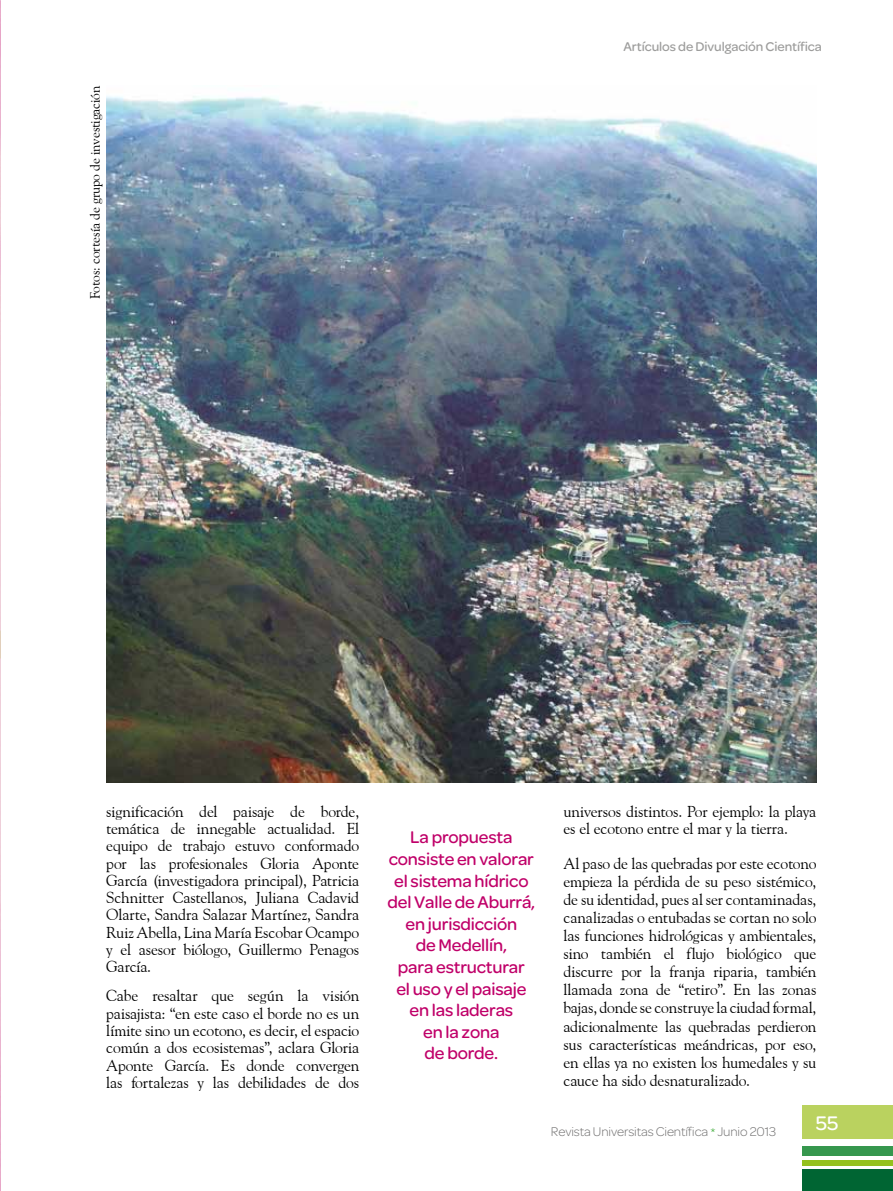
<style>
.page{position:relative;width:893px;height:1191px;background:#fff}
.page>*{position:absolute;margin:0;border:0;box-sizing:border-box;transform-origin:0 0}
.t1{font:500 21px "Omnes";color:#fff}
.t2{font:500 18px/21.6px "Omnes";letter-spacing:-.01em;color:#c00069;text-align:center}
.t3{font:15.75px/17.2px "Goudy Old Style BT";letter-spacing:-.01em;color:#000;text-align:justify}
.t4{font:300 13.5px "Omnes";letter-spacing:-.01em;color:#706f6f}
.t5{font:13.5px "Goudy Old Style BT";letter-spacing:-.01em;color:#000}
.t6{font:500 13.5px "Omnes";letter-spacing:-.005em;color:#9d9d9c}
.s1{color:#3aaa35}
</style>
<div class="page">
<div style="left:802px;top:1146px;width:91px;height:10px;background:#36974e"></div>
<div style="left:802px;top:1169px;width:91px;height:22px;background:#006533"></div>
<div style="left:802px;top:1160px;width:91px;height:5px;background:#95c11f"></div>
<div style="left:802px;top:1105px;width:91px;height:34px;background:#bad25f"></div>
<img style="left:0;top:0;width:1px;height:1191px">
<img style="left:107px;top:96px;width:709px;height:686px">
<p class="t5" style="left:87px;top:299px;width:215px;rotate:-90deg">Fotos: cortesía de grupo de investigación</p>
<p class="t6" style="left:623px;top:39px;width:200px">Artículos de Divulgación Científica</p>
<p class="t3" style="left:106px;top:802px;width:254px">significación del paisaje de borde, temática de innegable actualidad. El equipo de trabajo estuvo conformado por las profesionales Gloria Aponte García (investigadora principal), Patricia Schnitter Castellanos, Juliana Cadavid Olarte, Sandra Salazar Martínez, Sandra Ruiz Abella, Lina María Escobar Ocampo y el asesor biólogo, Guillermo Penagos García.</p>
<p class="t3" style="left:106px;top:987px;width:254px">Cabe resaltar que según la visión paisajista: “en este caso el borde no es un límite sino un ecotono, es decir, el espacio común a dos ecosistemas”, aclara Gloria Aponte García. Es donde convergen las fortalezas y las debilidades de dos</p>
<p class="t2" style="left:387px;top:826px;width:149px">La propuesta consiste en valorar el sistema hídrico del Valle de Aburrá, en jurisdicción<br>de Medellín,<br>para estructurar<br>el uso y el paisaje en las laderas<br>en la zona<br>de borde.</p>
<p class="t3" style="left:563px;top:802px;width:254px">universos distintos. Por ejemplo: la playa es el ecotono entre el mar y la tierra.</p>
<p class="t3" style="left:563px;top:854px;width:254px;line-height:18px">Al paso de las quebradas por este ecotono empieza la pérdida de su peso sistémico, de su identidad, pues al ser contaminadas, canalizadas o entubadas se cortan no solo las funciones hidrológicas y ambientales, sino también el flujo biológico que discurre por la franja riparia, también llamada zona de “retiro”. En las zonas bajas, donde se construye la ciudad formal, adicionalmente las quebradas perdieron sus características meándricas, por eso, en ellas ya no existen los humedales y su cauce ha sido desnaturalizado.</p>
<p class="t4" style="left:551px;top:1123px;width:227px">Revista Universitas Científica <span class="s1">*</span> Junio 2013</p>
<h1 class="t1" style="left:816px;top:1111px;width:24px">55</h1>
</div>
